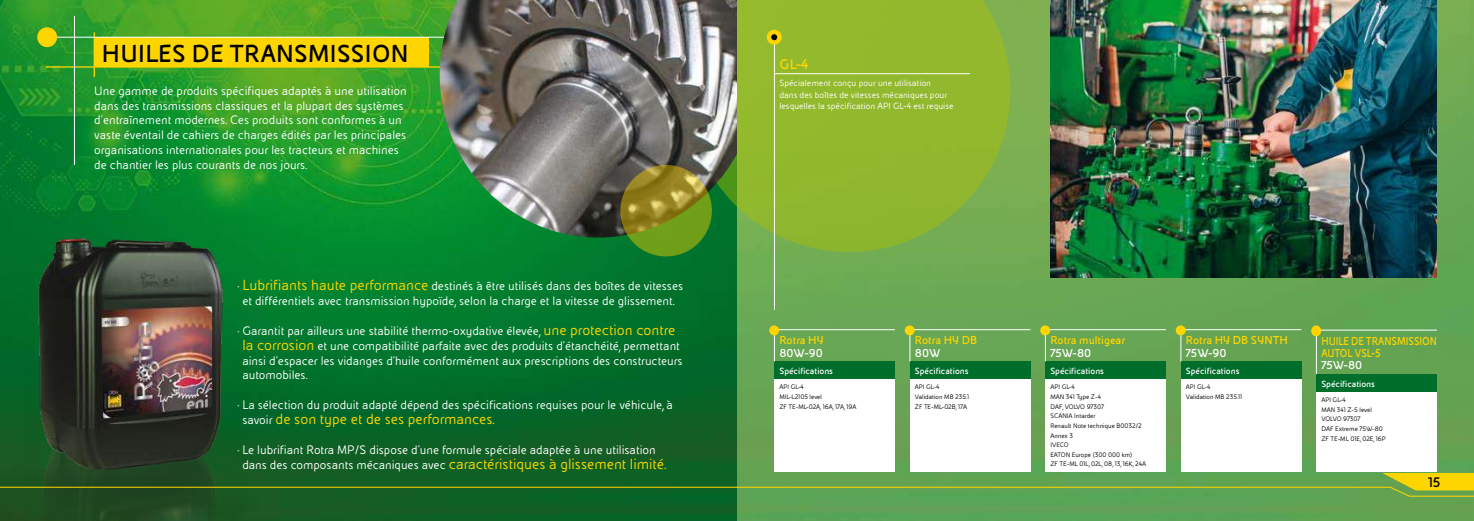
<style>
.page{position:relative;width:1474px;height:521px;background:#fff}
.page>*{position:absolute;margin:0;border:0;box-sizing:border-box;transform-origin:0 0}
.t1{font:700 26.25px "Eni Exp";letter-spacing:.015em;color:#000}
.t2{font:15.75px "Eni Exp Reg";color:#ffd500}
.t3{font:700 14.88px "Eni Exp";color:#ffd500}
.t4{font:700 14.7px "Eni Exp";color:#000}
.t5{font:13.12px/14.9px "Eni Exp Reg";color:#fff}
.t6{font:700 12.25px "Eni Exp";color:#ffd500}
.t7{font:700 12.25px/12.2px "Eni Exp";color:#ffd500;scale:.87 1}
.t8{font:700 12.25px "Eni Exp";color:#fff}
.t9{font:9.62px/11.4px "Eni Exp Reg";color:#fff}
.t10{font:700 9.62px "Eni Exp";color:#fff}
.t11{font:7px/9.6px "Eni Exp Reg";color:#000}
.s1{font-size:15.75px;color:#ffd500}
.s2{font-size:13.12px;color:#fff}
</style>
<div class="page">
<img style="left:0;top:0;width:1473px;height:521px">
<svg style="left:687px;top:0;width:323px;height:252px;background:#8db631"></svg>
<div style="left:94px;top:37px;width:335px;height:30px;background:#ffd500"></div>
<hr style="left:46px;top:66px;width:394px;height:2px;background:#ffd500">
<hr style="left:94px;top:32px;width:1px;height:45px;background:#ffd500">
<hr style="left:74px;top:16px;width:1px;height:149px;background:#fff">
<hr style="left:51px;top:37px;width:471px;height:1px;background:#fff">
<div style="left:37px;top:27px;width:20px;height:20px;background:#ffd500;border-radius:50%"></div>
<img style="left:440px;top:0;width:297px;height:237px">
<svg style="left:620px;top:165px;width:92px;height:91px;background:#8a9022"></svg>
<img style="left:24px;top:208px;width:223px;height:313px">
<div style="left:774px;top:361px;width:121px;height:18px;background:#006e2b"></div>
<div style="left:774px;top:379px;width:121px;height:92px;background:#fff"></div>
<hr style="left:774px;top:329px;width:121px;height:1px;background:#fff">
<hr style="left:774px;top:330px;width:1px;height:31px;background:#fff">
<div style="left:769px;top:325px;width:10px;height:10px;background:#ffd500;border-radius:50%"></div>
<div style="left:910px;top:361px;width:120px;height:18px;background:#006e2b"></div>
<div style="left:910px;top:379px;width:120px;height:92px;background:#fff"></div>
<hr style="left:909px;top:329px;width:121px;height:1px;background:#fff">
<hr style="left:909px;top:330px;width:1px;height:31px;background:#fff">
<div style="left:904px;top:325px;width:10px;height:10px;background:#ffd500;border-radius:50%"></div>
<div style="left:1045px;top:361px;width:120px;height:18px;background:#006e2b"></div>
<div style="left:1045px;top:379px;width:120px;height:92px;background:#fff"></div>
<hr style="left:1045px;top:329px;width:120px;height:1px;background:#fff">
<hr style="left:1045px;top:330px;width:1px;height:31px;background:#fff">
<div style="left:1040px;top:325px;width:10px;height:10px;background:#ffd500;border-radius:50%"></div>
<div style="left:1180px;top:361px;width:121px;height:18px;background:#006e2b"></div>
<div style="left:1180px;top:379px;width:121px;height:92px;background:#fff"></div>
<hr style="left:1180px;top:329px;width:121px;height:1px;background:#fff">
<hr style="left:1180px;top:330px;width:1px;height:31px;background:#fff">
<div style="left:1175px;top:325px;width:10px;height:10px;background:#ffd500;border-radius:50%"></div>
<div style="left:1316px;top:374px;width:120px;height:18px;background:#006e2b"></div>
<div style="left:1316px;top:392px;width:120px;height:79px;background:#fff"></div>
<hr style="left:1316px;top:330px;width:120px;height:1px;background:#fff">
<hr style="left:1316px;top:330px;width:1px;height:44px;background:#fff">
<div style="left:1311px;top:325px;width:10px;height:11px;background:#ffd500;border-radius:50%"></div>
<img style="left:1050px;top:0;width:386px;height:278px">
<hr style="left:774px;top:37px;width:1px;height:36px;background:#fff">
<hr style="left:774px;top:73px;width:196px;height:1px;background:#fff">
<hr style="left:774px;top:74px;width:1px;height:236px;background:#fff">
<svg style="left:769px;top:32px;width:10px;height:10px"></svg>
<div style="left:766px;top:30px;width:15px;height:15px;border:4px solid #ffd500;border-radius:50%"></div>
<svg style="left:0;top:473px;width:1473px;height:24px;background:#478336"></svg>
<h1 class="t1" style="left:102px;top:40px;width:308px">HUILES DE TRANSMISSION</h1>
<p class="t5" style="left:94px;top:83px;width:314px">Une gamme de produits spécifiques adaptés à une utilisation dans des transmissions classiques et la plupart des systèmes d'entraînement modernes. Ces produits sont conformes à un vaste éventail de cahiers de charges édités par les principales organisations internationales pour les tracteurs et machines de chantier les plus courants de nos jours.</p>
<p class="t5" style="left:237px;top:279px;width:447px;text-align:center">· <span class="s1">Lubrifiants haute performance</span> destinés à être utilisés dans des boîtes de vitesses et différentiels avec transmission hypoïde, selon la charge et la vitesse de glissement.</p>
<p class="t5" style="left:242px;top:324px;width:442px;text-indent:-5px">· Garantit par ailleurs une stabilité thermo-oxydative élevée, <span class="s1">une protection contre la corrosion</span> et une compatibilité parfaite avec des produits d’étanchéité, permettant ainsi d'espacer les vidanges d’huile conformément aux prescriptions des constructeurs automobiles.</p>
<p class="t5" style="left:237px;top:398px;width:437px">· La sélection du produit adapté dépend des spécifications requises pour le véhicule, à</p>
<p class="t2" style="left:242px;top:411px;width:254px"><span class="s2">savoir</span> de son type et de ses performances.</p>
<p class="t5" style="left:237px;top:443px;width:420px">· Le lubrifiant Rotra MP/S dispose d’une formule spéciale adaptée à une utilisation</p>
<p class="t2" style="left:242px;top:456px;width:425px"><span class="s2">dans des composants mécaniques avec</span> caractéristiques à glissement limité.</p>
<p class="t3" style="left:779px;top:56px;width:31px">GL-4</p>
<p class="t9" style="left:779px;top:78px;width:176px">Spécialement conçu pour une utilisation<br>dans des boîtes de vitesses mécaniques pour lesquelles la spécification API GL-4 est requise</p>
<p class="t6" style="left:779px;top:334px;width:46px">Rotra HY</p>
<p class="t8" style="left:779px;top:346px;width:45px">80W-90</p>
<p class="t10" style="left:779px;top:366px;width:55px">Spécifications</p>
<p class="t11" style="left:779px;top:382px;width:78px">API GL-4<br>MIL-L2105 level<br>ZF TE-ML-02A, 16A, 17A, 19A</p>
<p class="t6" style="left:914px;top:334px;width:64px">Rotra HY DB</p>
<p class="t8" style="left:914px;top:346px;width:27px">80W</p>
<p class="t10" style="left:914px;top:366px;width:55px">Spécifications</p>
<p class="t11" style="left:914px;top:382px;width:56px">API GL-4<br>Validation MB 235.1<br>ZF TE-ML-02B, 17A</p>
<p class="t6" style="left:1050px;top:334px;width:76px">Rotra multigear</p>
<p class="t8" style="left:1050px;top:346px;width:42px">75W-80</p>
<p class="t10" style="left:1050px;top:366px;width:55px">Spécifications</p>
<p class="t11" style="left:1050px;top:382px;width:97px">API GL-4<br>MAN 341 Type Z-4<br>DAF, VOLVO 97307<br>SCANIA Intarder<br>Renault Note technique B0032/2<br>Annex 3<br>IVECO<br>EATON Europe (300 000 km)<br>ZF TE-ML 01L, 02L, 08, 13, 16K, 24A</p>
<p class="t6" style="left:1185px;top:334px;width:103px">Rotra HY DB SYNTH</p>
<p class="t8" style="left:1185px;top:346px;width:42px">75W-90</p>
<p class="t10" style="left:1185px;top:366px;width:55px">Spécifications</p>
<p class="t11" style="left:1185px;top:382px;width:58px">API GL-4<br>Validation MB 235.11</p>
<p class="t7" style="left:1321px;top:335px;width:134px">HUILE DE TRANSMISSION<br>AUTOL VSL-5</p>
<p class="t8" style="left:1321px;top:359px;width:42px">75W-80</p>
<p class="t10" style="left:1321px;top:379px;width:55px">Spécifications</p>
<p class="t11" style="left:1321px;top:395px;width:66px">API GL-4<br>MAN 341 Z-5 level<br>VOLVO 97307<br>DAF Extreme 75W-80<br>ZF TE-ML 01E, 02E, 16P</p>
<p class="t4" style="left:1427px;top:475px;width:14px">15</p>
</div>
